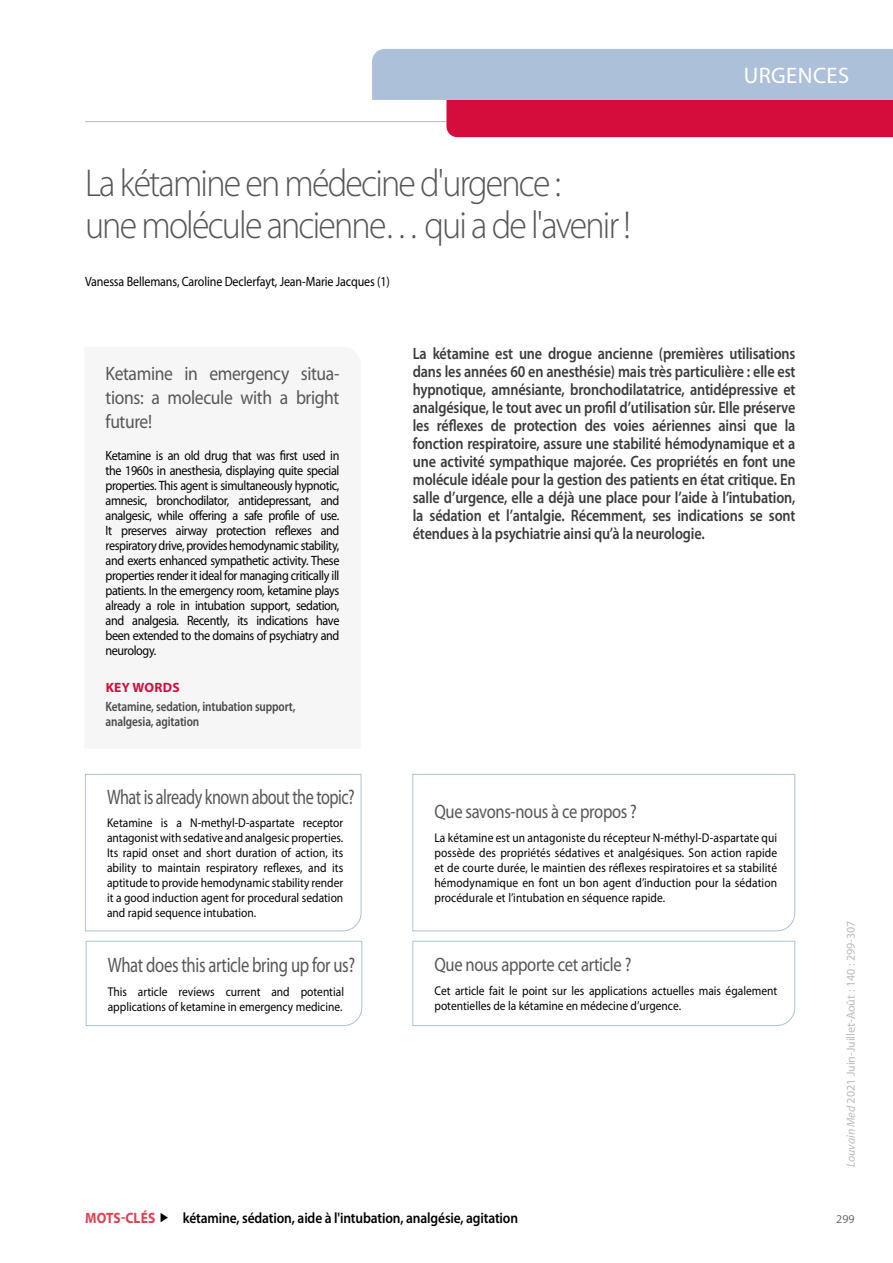
<style>
.page{position:relative;width:893px;height:1263px;background:#fff}
.page>*{position:absolute;margin:0;border:0;box-sizing:border-box;transform-origin:0 0}
.t1{font:300 39px/42px "Myriad Pro";letter-spacing:-.05em;color:#575756;scale:.92 1}
.t2{font:22.5px "Myriad Pro";letter-spacing:.02em;color:#fff}
.t3{font:21px "Myriad Pro";letter-spacing:-.03em;color:#575756;scale:.77 1}
.t4{font:21px "Myriad Pro";letter-spacing:-.03em;color:#575756;scale:.79 1}
.t5{font:19.5px/24px "Myriad Pro";letter-spacing:-.02em;color:#575756;text-align:justify;scale:.9 1}
.t6{font:19.5px "Myriad Pro";letter-spacing:-.02em;color:#575756;scale:.85 1}
.t7{font:600 16.5px/18px "Myriad Pro";letter-spacing:-.01em;color:#3c3c3b;text-align:justify;scale:.86 1}
.t8{font:600 15px "Myriad Pro";letter-spacing:-.01em;color:#000;scale:.9 1}
.t9{font:700 15px "Myriad Pro";letter-spacing:.01em;color:#db4252;scale:.9 1}
.t10{font:13.5px/15px "Myriad Pro";letter-spacing:-.015em;color:#000;text-align:justify;scale:.9 1}
.t11{font:13.5px "Myriad Pro";letter-spacing:-.015em;color:#000;scale:.89 1}
.t12{font:600 semi-condensed 13.5px/15px "Myriad Pro";letter-spacing:-.01em;color:#4a4a49;scale:.9 1}
.t13{font:700 13.5px "Myriad Pro";letter-spacing:.02em;color:#d50d3d}
.t14{font:12.75px/15px "Myriad Pro";color:#000;text-align:justify;scale:.9 1}
.t15{font:12px "Myriad Pro";color:#bcbcbc}
.t16{font:12px "Myriad Pro";color:#706f6f}
.s1{font-style:italic}
</style>
<div class="page">
<hr style="left:85px;top:121px;width:723px;height:1px;background:#bcbcbc">
<svg style="left:372px;top:49px;width:521px;height:88px;background:#c083a3"></svg>
<svg style="left:85px;top:773px;width:277px;height:159px"></svg>
<svg style="left:412px;top:773px;width:383px;height:159px"></svg>
<svg style="left:85px;top:940px;width:278px;height:86px"></svg>
<svg style="left:412px;top:940px;width:384px;height:86px"></svg>
<h1 class="t1" style="left:85px;top:163px;width:595px">La kétamine en médecine d'urgence :<br>une molécule ancienne… qui a de l'avenir !</h1>
<p class="t11" style="left:85px;top:274px;width:344px">Vanessa Bellemans, Caroline Declerfayt, Jean-Marie Jacques (1)</p>
<h2 class="t2" style="left:744px;top:63px;width:107px">URGENCES</h2>
<h3 class="t5" style="left:106px;top:362px;width:261px">Ketamine in emergency situa&shy;tions: a molecule with a bright future!</h3>
<p class="t10" style="left:106px;top:448px;width:261px">Ketamine is an old drug that was first used in the 1960s in anesthesia, displaying quite special properties. This agent is simultaneously hypnotic, amnesic, bronchodilator, antidepressant, and analgesic, while offering a safe profile of use.<br>It preserves airway protection reflexes and respiratory drive, provides hemodynamic stability, and exerts enhanced sympathetic activity. These properties render it ideal for managing critically ill patients. In the emergency room, ketamine plays already a role in intubation support, sedation, and analgesia. Recently, its indications have been extended to the domains of psychiatry and neurology.</p>
<p class="t13" style="left:106px;top:679px;width:76px">KEY WORDS</p>
<p class="t12" style="left:106px;top:699px;width:213px">Ketamine, sedation, intubation support, analgesia, agitation</p>
<h3 class="t3" style="left:107px;top:785px;width:323px">What is already known about the topic?</h3>
<p class="t14" style="left:107px;top:816px;width:264px">Ketamine is a N-methyl-D-aspartate receptor antagonist with sedative and analgesic properties.<br>Its rapid onset and short duration of action, its ability to maintain respiratory reflexes, and its aptitude to provide hemodynamic stability render it a good induction agent for procedural sedation and rapid sequence intubation.</p>
<h3 class="t4" style="left:108px;top:953px;width:315px">What does this article bring up for us?</h3>
<p class="t14" style="left:108px;top:984px;width:264px">This article reviews current and potential applications of ketamine in emergency medicine.</p>
<p class="t7" style="left:413px;top:345px;width:447px">La kétamine est une drogue ancienne (premières utilisations dans les années 60 en anesthésie) mais très particulière : elle est hypnotique, amnésiante, bronchodilatatrice, antidépressive et analgésique, le tout avec un profil d’utilisation sûr. Elle préserve les réflexes de protection des voies aériennes ainsi que la fonction respiratoire, assure une stabilité hémodynamique et a une activité sympathique majorée. Ces propriétés en font une molécule idéale pour la gestion des patients en état critique. En salle d’urgence, elle a déjà une place pour l’aide à l’intubation, la sédation et l’antalgie. Récemment, ses indications se sont étendues à la psychiatrie ainsi qu’à la neurologie.</p>
<h3 class="t6" style="left:434px;top:801px;width:240px">Que savons-nous à ce propos ?</h3>
<p class="t14" style="left:434px;top:830px;width:382px">La kétamine est un antagoniste du récepteur N-méthyl-D-aspartate qui possède des propriétés sédatives et analgésiques. Son action rapide et de courte durée, le maintien des réflexes respiratoires et sa stabilité hémodynamique en font un bon agent d’induction pour la sédation procédurale et l’intubation en séquence rapide.</p>
<h3 class="t6" style="left:434px;top:954px;width:233px">Que nous apporte cet article ?</h3>
<p class="t14" style="left:434px;top:983px;width:382px">Cet article fait le point sur les applications actuelles mais également potentielles de la kétamine en médecine d’urgence.</p>
<p class="t9" style="left:85px;top:1209px;width:79px">MOTS-CLÉS</p>
<p class="t8" style="left:183px;top:1209px;width:374px">kétamine, sédation, aide à l'intubation, analgésie, agitation</p>
<p class="t15" style="left:844px;top:1167px;width:248px;rotate:-90deg"><span class="s1">Louvain Med</span> 2021 Juin-Juillet-Août : 140 : 299-307</p>
<p class="t16" style="left:836px;top:1212px;width:20px">299</p>
</div>
